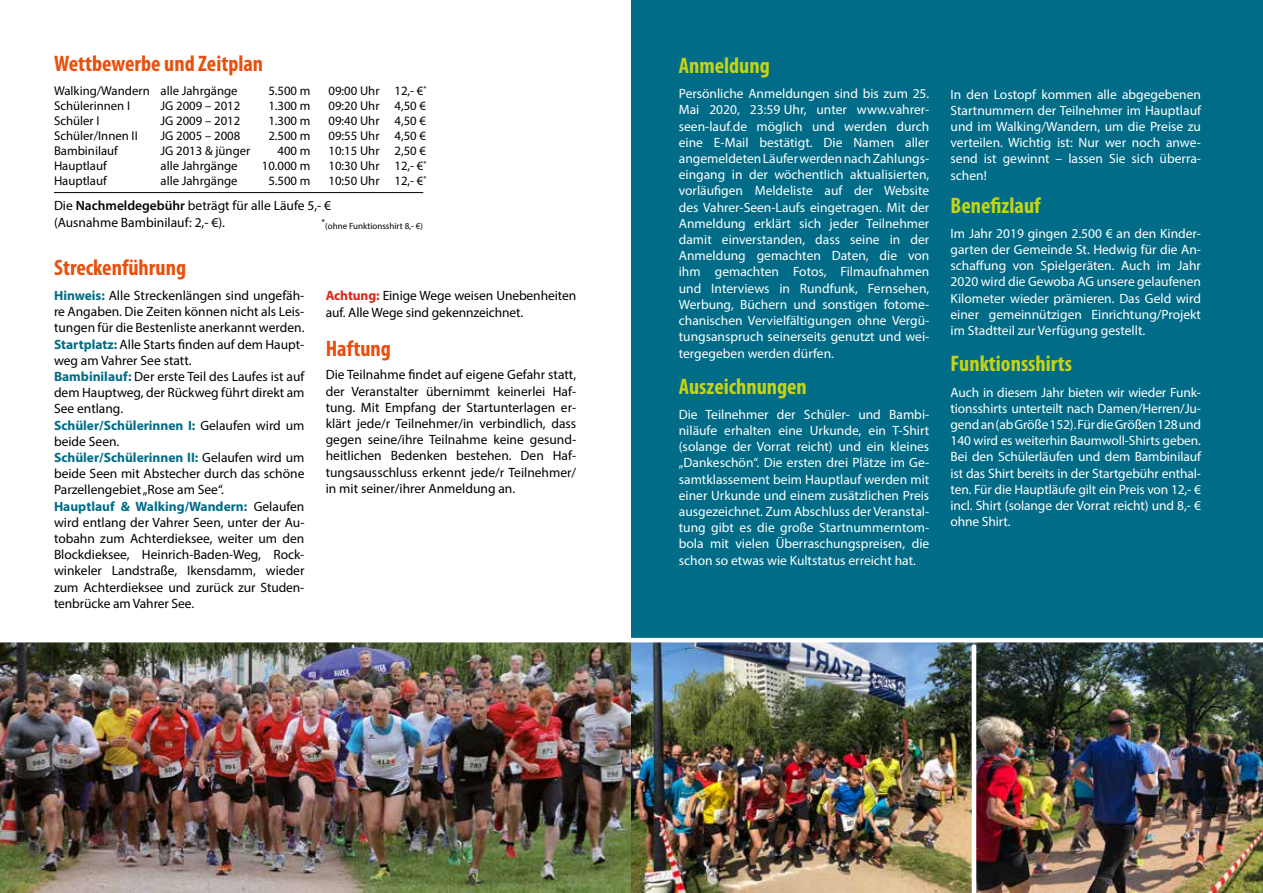
<style>
.page{position:relative;width:1263px;height:893px;background:#fff}
.page>*{position:absolute;margin:0;border:0;box-sizing:border-box;transform-origin:0 0}
.t1{font:700 condensed 22.5px "Myriad Pro";color:#c5d315}
.t2{font:700 condensed 22.5px "Myriad Pro";color:#e9500e}
.t3{font:13.5px/16.2px "Myriad Pro";color:#fff;text-align:justify}
.t4{font:13.5px/16.2px "Myriad Pro";color:#000}
.t5{font:12.75px "Myriad Pro";color:#000}
.t6{font:9px "Myriad Pro";color:#000}
.s1{font-weight:600}
.s2{font-weight:700;color:#006c88}
.s3{font-weight:700;color:#dd2515}
</style>
<div class="page">
<img style="left:0;top:642px;width:631px;height:251px">
<hr style="left:54px;top:192px;width:369px;height:1px;background:#000">
<img style="left:631px;top:0;width:632px;height:893px">
<hr style="left:0;top:638px;width:1263px;height:4px;background:#fff">
<hr style="left:972px;top:645px;width:4px;height:248px;background:#fff">
<h1 class="t2" style="left:54px;top:51px;width:211px">Wettbewerbe und Zeitplan</h1>
<p class="t5" style="left:54px;top:83px;width:185px">Walking/Wandern alle Jahrgänge</p>
<p class="t5" style="left:268px;top:83px;width:44px">5.500 m</p>
<p class="t5" style="left:329px;top:83px;width:99px">09:00 Uhr 12,- €<sup>*</sup></p>
<p class="t5" style="left:54px;top:98px;width:78px">Schülerinnen I</p>
<p class="t5" style="left:161px;top:98px;width:81px">JG 2009 – 2012</p>
<p class="t5" style="left:268px;top:98px;width:44px">1.300 m</p>
<p class="t5" style="left:329px;top:98px;width:99px">09:20 Uhr 4,50 €</p>
<p class="t5" style="left:54px;top:113px;width:47px">Schüler I</p>
<p class="t5" style="left:161px;top:113px;width:81px">JG 2009 – 2012</p>
<p class="t5" style="left:268px;top:113px;width:44px">1.300 m</p>
<p class="t5" style="left:329px;top:113px;width:99px">09:40 Uhr 4,50 €</p>
<p class="t5" style="left:54px;top:128px;width:85px">Schüler/Innen II</p>
<p class="t5" style="left:161px;top:128px;width:81px">JG 2005 – 2008</p>
<p class="t5" style="left:268px;top:128px;width:44px">2.500 m</p>
<p class="t5" style="left:329px;top:128px;width:99px">09:55 Uhr 4,50 €</p>
<p class="t5" style="left:54px;top:143px;width:65px">Bambinilauf</p>
<p class="t5" style="left:161px;top:143px;width:91px">JG 2013 &amp; jünger</p>
<p class="t5" style="left:278px;top:143px;width:34px">400 m</p>
<p class="t5" style="left:329px;top:143px;width:99px">10:15 Uhr 2,50 €</p>
<p class="t5" style="left:54px;top:158px;width:54px">Hauptlauf</p>
<p class="t5" style="left:161px;top:158px;width:79px">alle Jahrgänge</p>
<p class="t5" style="left:262px;top:158px;width:50px">10.000 m</p>
<p class="t5" style="left:329px;top:158px;width:99px">10:30 Uhr 12,- €<sup>*</sup></p>
<p class="t5" style="left:54px;top:173px;width:54px">Hauptlauf</p>
<p class="t5" style="left:161px;top:173px;width:79px">alle Jahrgänge</p>
<p class="t5" style="left:268px;top:173px;width:44px">5.500 m</p>
<p class="t5" style="left:329px;top:173px;width:99px">10:50 Uhr 12,- €<sup>*</sup></p>
<p class="t4" style="left:54px;top:197px;width:279px">Die <span class="s1">Nachmeldegebühr</span> beträgt für alle Läufe 5,- € (Ausnahme Bambinilauf: 2,- €).</p>
<p class="t6" style="left:322px;top:220px;width:103px"><sup>*</sup>(ohne Funktionsshirt 8,- €)</p>
<h1 class="t2" style="left:54px;top:255px;width:134px">Streckenführung</h1>
<p class="t4" style="left:54px;top:287px;width:252px"><span class="s2">Hinweis:</span> Alle Streckenlängen sind ungefäh&shy;re Angaben. Die Zeiten können nicht als Leis&shy;tungen für die Bestenliste anerkannt werden.<br><span class="s2">Startplatz:</span> Alle Starts finden auf dem Haupt&shy;weg am Vahrer See statt.<br><span class="s2">Bambinilauf:</span> Der erste Teil des Laufes ist auf dem Hauptweg, der Rückweg führt direkt am See entlang.<br><span class="s2">Schüler/Schülerinnen I:</span> Gelaufen wird um beide Seen.<br><span class="s2">Schüler/Schülerinnen II:</span> Gelaufen wird um beide Seen mit Abstecher durch das schöne Parzellengebiet „Rose am See“.<br><span class="s2">Hauptlauf &amp; Walking/Wandern:</span> Gelaufen wird entlang der Vahrer Seen, unter der Au&shy;tobahn zum Achterdieksee, weiter um den Blockdieksee, Heinrich-Baden-Weg, Rock&shy;winkeler Landstraße, Ikensdamm, wieder zum Achterdieksee und zurück zur Studen&shy;tenbrücke am Vahrer See.</p>
<p class="t4" style="left:326px;top:288px;width:252px"><span class="s3">Achtung:</span> Einige Wege weisen Unebenheiten auf. Alle Wege sind gekennzeichnet.</p>
<h1 class="t2" style="left:326px;top:336px;width:67px">Haftung</h1>
<p class="t4" style="left:326px;top:366px;width:252px;text-align:justify">Die Teilnahme findet auf eigene Gefahr statt, der Veranstalter übernimmt keinerlei Haf&shy;tung. Mit Empfang der Startunterlagen er&shy;klärt jede/r Teilnehmer/in verbindlich, dass gegen seine/ihre Teilnahme keine gesund&shy;heitlichen Bedenken bestehen. Den Haf&shy;tungsausschluss erkennt jede/r Teilnehmer/ in mit seiner/ihrer Anmeldung an.</p>
<h1 class="t1" style="left:679px;top:53px;width:92px">Anmeldung</h1>
<p class="t3" style="left:679px;top:85px;width:252px">Persönliche Anmeldungen sind bis zum 25.<br>Mai 2020, 23:59 Uhr, unter www.vahrer&shy;seen-lauf.de möglich und werden durch eine E-Mail bestätigt. Die Namen aller angemeldeten Läufer werden nach Zahlungs&shy;eingang in der wöchentlich aktualisierten, vorläufigen Meldeliste auf der Website des Vahrer-Seen-Laufs eingetragen. Mit der Anmeldung erklärt sich jeder Teilnehmer damit einverstanden, dass seine in der Anmeldung gemachten Daten, die von ihm gemachten Fotos, Filmaufnahmen und Interviews in Rundfunk, Fernsehen, Werbung, Büchern und sonstigen fotome&shy;chanischen Vervielfältigungen ohne Vergü&shy;tungsanspruch seinerseits genutzt und wei&shy;tergegeben werden dürfen.</p>
<h1 class="t1" style="left:679px;top:374px;width:130px">Auszeichnungen</h1>
<p class="t3" style="left:679px;top:406px;width:252px">Die Teilnehmer der Schüler- und Bambi&shy;niläufe erhalten eine Urkunde, ein T-Shirt (solange der Vorrat reicht) und ein kleines „Dankeschön“. Die ersten drei Plätze im Ge&shy;samtklassement beim Hauptlauf werden mit einer Urkunde und einem zusätzlichen Preis ausgezeichnet. Zum Abschluss der Veranstal&shy;tung gibt es die große Startnummerntom&shy;bola mit vielen Überraschungspreisen, die schon so etwas wie Kultstatus erreicht hat.</p>
<p class="t3" style="left:950px;top:86px;width:252px">In den Lostopf kommen alle abgegebenen Startnummern der Teilnehmer im Hauptlauf und im Walking/Wandern, um die Preise zu verteilen. Wichtig ist: Nur wer noch anwe&shy;send ist gewinnt – lassen Sie sich überra&shy;schen!</p>
<h1 class="t1" style="left:950px;top:193px;width:92px">Benefizlauf</h1>
<p class="t3" style="left:950px;top:225px;width:252px">Im Jahr 2019 gingen 2.500 € an den Kinder&shy;garten der Gemeinde St. Hedwig für die An&shy;schaffung von Spielgeräten. Auch im Jahr 2020 wird die Gewoba AG unsere gelaufenen Kilometer wieder prämieren. Das Geld wird einer gemeinnützigen Einrichtung/Projekt im Stadtteil zur Verfügung gestellt.</p>
<h1 class="t1" style="left:950px;top:351px;width:123px">Funktionsshirts</h1>
<p class="t3" style="left:950px;top:384px;width:252px">Auch in diesem Jahr bieten wir wieder Funk&shy;tionsshirts unterteilt nach Damen/Herren/Ju&shy;gend an (ab Größe 152). Für die Größen 128 und 140 wird es weiterhin Baumwoll-Shirts geben.<br>Bei den Schülerläufen und dem Bambinilauf ist das Shirt bereits in der Startgebühr enthal&shy;ten. Für die Hauptläufe gilt ein Preis von 12,- € incl. Shirt (solange der Vorrat reicht) und 8,- € ohne Shirt.</p>
</div>
